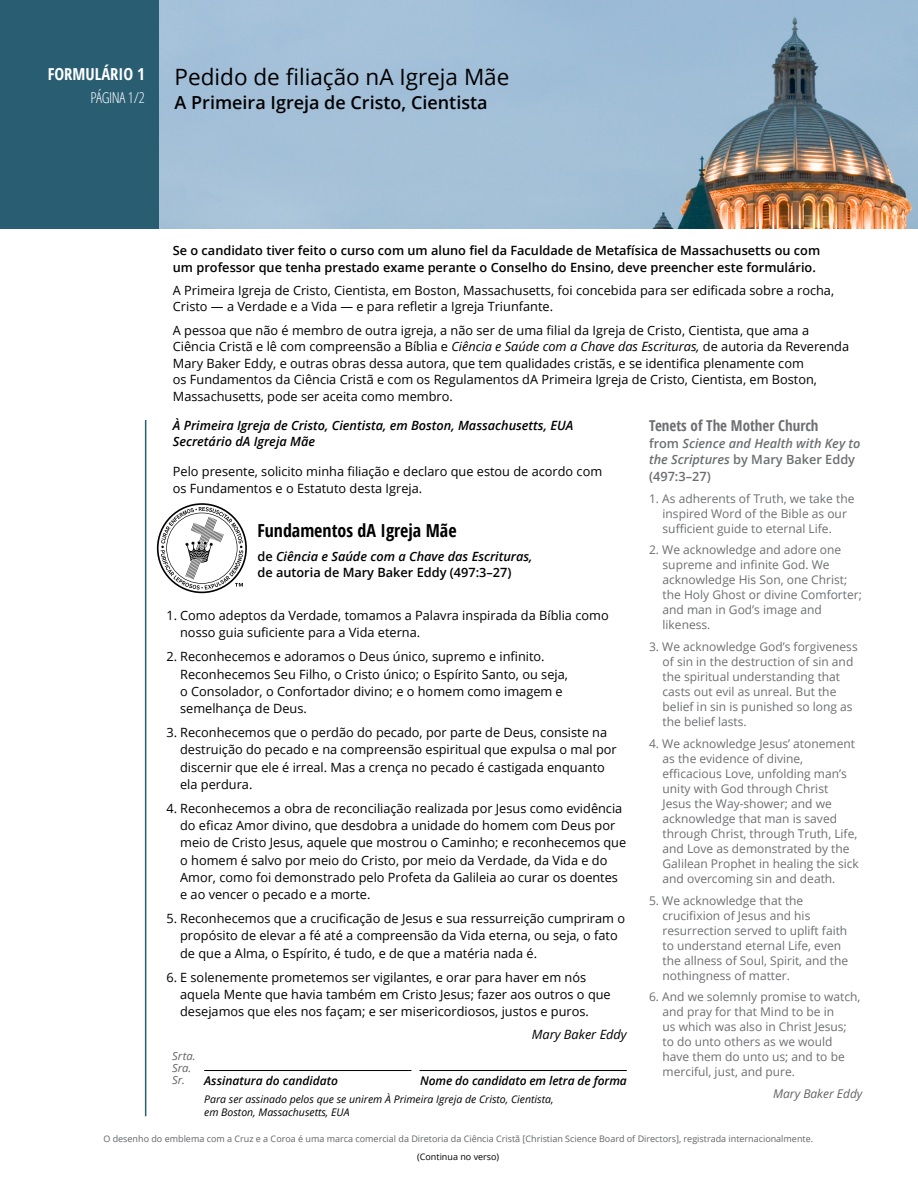
<style>
.page{position:relative;width:918px;height:1188px;background:#fff}
.page>*{position:absolute;margin:0;border:0;box-sizing:border-box;transform-origin:0 0}
.t1{font:22.5px "Open Sans";color:#000}
.t2{font:600 18px "Open Sans";color:#000}
.t3{font:700 condensed 18px "Open Sans";color:#000}
.t4{font:700 condensed 16.5px "Open Sans";color:#fff}
.t5{font:700 condensed 15px "Open Sans";color:#6d6e71}
.t6{font:300 condensed 15px "Open Sans";letter-spacing:-.03em;color:#fff}
.t7{font:12.75px/17.2px "Open Sans";color:#000}
.t8{font:600 12.75px/16.5px "Open Sans";color:#000}
.t9{font:italic 600 12.75px/16.5px "Open Sans";color:#000}
.t10{font:italic 600 12.75px/16.5px "Open Sans";color:#6d6e71}
.t11{font:italic 12.75px "Open Sans";color:#000}
.t12{font:12px/15px "Open Sans";color:#6d6e71}
.t13{font:italic 600 12px "Open Sans";letter-spacing:-.005em;color:#000}
.t14{font:italic 12px "Open Sans";color:#636466}
.t15{font:italic 11.25px/12px "Open Sans";color:#636466}
.t16{font:italic 10.5px/13.5px "Open Sans";color:#000}
.t17{font:9px "Open Sans";color:#636466}
.t18{font:9px "Open Sans";color:#000}
.s1{font-style:italic}
.s2{font-style:normal}
</style>
<div class="page">
<img style="left:159px;top:0;width:759px;height:229px">
<div style="left:0;top:0;width:159px;height:229px;background:#295d72"></div>
<hr style="left:145px;top:420px;width:1px;height:696px;background:#295d72">
<svg style="left:157px;top:503px;width:90px;height:90px"></svg>
<hr style="left:204px;top:1070px;width:207px;height:1px;background:#000">
<hr style="left:420px;top:1070px;width:207px;height:1px;background:#000">
<p class="t4" style="left:48px;top:63px;width:99px">FORMULÁRIO 1</p>
<p class="t6" style="left:91px;top:87px;width:56px">PÁGINA 1/2</p>
<h1 class="t1" style="left:175px;top:61px;width:336px">Pedido de filiação nA Igreja Mãe</h1>
<h2 class="t2" style="left:175px;top:90px;width:315px">A Primeira Igreja de Cristo, Cientista</h2>
<p class="t8" style="left:173px;top:242px;width:649px">Se o candidato tiver feito o curso com um aluno fiel da Faculdade de Metafísica de Massachusetts ou com um professor que tenha prestado exame perante o Conselho do Ensino, deve preencher este formulário.</p>
<p class="t7" style="left:173px;top:282px;width:663px;line-height:16.5px">A Primeira Igreja de Cristo, Cientista, em Boston, Massachusetts, foi concebida para ser edificada sobre a rocha,<br>Cristo — a Verdade e a Vida — e para refletir a Igreja Triunfante.</p>
<p class="t7" style="left:173px;top:321px;width:678px;line-height:16.5px">A pessoa que não é membro de outra igreja, a não ser de uma filial da Igreja de Cristo, Cientista, que ama a Ciência Cristã e lê com compreensão a Bíblia e <span class="s1">Ciência e Saúde com a Chave das Escrituras,</span> de autoria da Reverenda Mary Baker Eddy, e outras obras dessa autora, que tem qualidades cristãs, e se identifica plenamente com<br>os Fundamentos da Ciência Cristã e com os Regulamentos dA Primeira Igreja de Cristo, Cientista, em Boston, Massachusetts, pode ser aceita como membro.</p>
<p class="t9" style="left:173px;top:417px;width:402px">À Primeira Igreja de Cristo, Cientista, em Boston, Massachusetts, EUA<br>Secretário dA Igreja Mãe</p>
<p class="t7" style="left:173px;top:463px;width:431px;line-height:16.5px">Pelo presente, solicito minha filiação e declaro que estou de acordo com os Fundamentos e o Estatuto desta Igreja.</p>
<p class="t5" style="left:649px;top:416px;width:171px">Tenets of The Mother Church</p>
<p class="t10" style="left:649px;top:435px;width:213px"><span class="s2">from</span> Science and Health with Key to the Scriptures <span class="s2">by Mary Baker Eddy (497:3–27)</span></p>
<p class="t12" style="left:663px;top:491px;width:193px;text-indent:-14px">1. As adherents of Truth, we take the inspired Word of the Bible as our sufficient guide to eternal Life.</p>
<p class="t12" style="left:663px;top:542px;width:201px;text-indent:-14px">2. We acknowledge and adore one supreme and infinite God. We acknowledge His Son, one Christ; the Holy Ghost or divine Comforter; and man in God’s image and likeness.</p>
<p class="t12" style="left:663px;top:639px;width:197px;text-indent:-14px">3. We acknowledge God’s forgiveness of sin in the destruction of sin and the spiritual understanding that casts out evil as unreal. But the belief in sin is punished so long as the belief lasts.</p>
<p class="t12" style="left:663px;top:736px;width:198px;text-indent:-14px">4. We acknowledge Jesus’ atonement as the evidence of divine, efficacious Love, unfolding man’s unity with God through Christ<br>Jesus the Way-shower; and we acknowledge that man is saved through Christ, through Truth, Life, and Love as demonstrated by the<br>Galilean Prophet in healing the sick and overcoming sin and death.</p>
<p class="t12" style="left:663px;top:893px;width:187px;text-indent:-14px">5. We acknowledge that the crucifixion of Jesus and his resurrection served to uplift faith to understand eternal Life, even the allness of Soul, Spirit, and the nothingness of matter.</p>
<p class="t12" style="left:663px;top:989px;width:199px;text-indent:-14px">6. And we solemnly promise to watch, and pray for that Mind to be in<br>us which was also in Christ Jesus; to do unto others as we would have them do unto us; and to be merciful, just, and pure.</p>
<p class="t14" style="left:773px;top:1086px;width:91px">Mary Baker Eddy</p>
<h2 class="t3" style="left:257px;top:518px;width:201px">Fundamentos dA Igreja Mãe</h2>
<p class="t8" style="left:257px;top:548px;width:277px">de <span class="s1">Ciência e Saúde com a Chave das Escrituras, </span>de autoria de Mary Baker Eddy (497:3–27)</p>
<p class="t7" style="left:180px;top:607px;width:430px;text-indent:-14px">1. Como adeptos da Verdade, tomamos a Palavra inspirada da Bíblia como nosso guia suficiente para a Vida eterna.</p>
<p class="t7" style="left:180px;top:648px;width:389px;text-indent:-14px">2. Reconhecemos e adoramos o Deus único, supremo e infinito.<br>Reconhecemos Seu Filho, o Cristo único; o Espírito Santo, ou seja, o Consolador, o Confortador divino; e o homem como imagem e semelhança de Deus.</p>
<p class="t7" style="left:180px;top:724px;width:438px;text-indent:-14px">3. Reconhecemos que o perdão do pecado, por parte de Deus, consiste na destruição do pecado e na compreensão espiritual que expulsa o mal por discernir que ele é irreal. Mas a crença no pecado é castigada enquanto ela perdura.</p>
<p class="t7" style="left:180px;top:799px;width:448px;text-indent:-14px">4. Reconhecemos a obra de reconciliação realizada por Jesus como evidência do eficaz Amor divino, que desdobra a unidade do homem com Deus por meio de Cristo Jesus, aquele que mostrou o Caminho; e reconhecemos que o homem é salvo por meio do Cristo, por meio da Verdade, da Vida e do Amor, como foi demonstrado pelo Profeta da Galileia ao curar os doentes e ao vencer o pecado e a morte.</p>
<p class="t7" style="left:180px;top:910px;width:446px;text-indent:-14px">5. Reconhecemos que a crucificação de Jesus e sua ressurreição cumpriram o propósito de elevar a fé até a compreensão da Vida eterna, ou seja, o fato de que a Alma, o Espírito, é tudo, e de que a matéria nada é.</p>
<p class="t7" style="left:180px;top:968px;width:432px;text-indent:-14px">6. E solenemente prometemos ser vigilantes, e orar para haver em nós aquela Mente que havia também em Cristo Jesus; fazer aos outros o que desejamos que eles nos façam; e ser misericordiosos, justos e puros.</p>
<p class="t11" style="left:532px;top:1026px;width:96px">Mary Baker Eddy</p>
<p class="t15" style="left:172px;top:1050px;width:25px">Srta.<br>Sra.<br>Sr.</p>
<p class="t13" style="left:420px;top:1073px;width:208px">Nome do candidato em letra de forma</p>
<p class="t13" style="left:204px;top:1073px;width:135px">Assinatura do candidato</p>
<p class="t16" style="left:204px;top:1092px;width:351px">Para ser assinado pelos que se unirem À Primeira Igreja de Cristo, Cientista, em Boston, Massachusetts, EUA</p>
<p class="t17" style="left:103px;top:1133px;width:711px">O desenho do emblema com a Cruz e a Coroa é uma marca comercial da Diretoria da Ciência Cristã [Christian Science Board of Directors], registrada internacionalmente.</p>
<p class="t18" style="left:417px;top:1150px;width:84px">(Continua no verso)</p>
</div>
